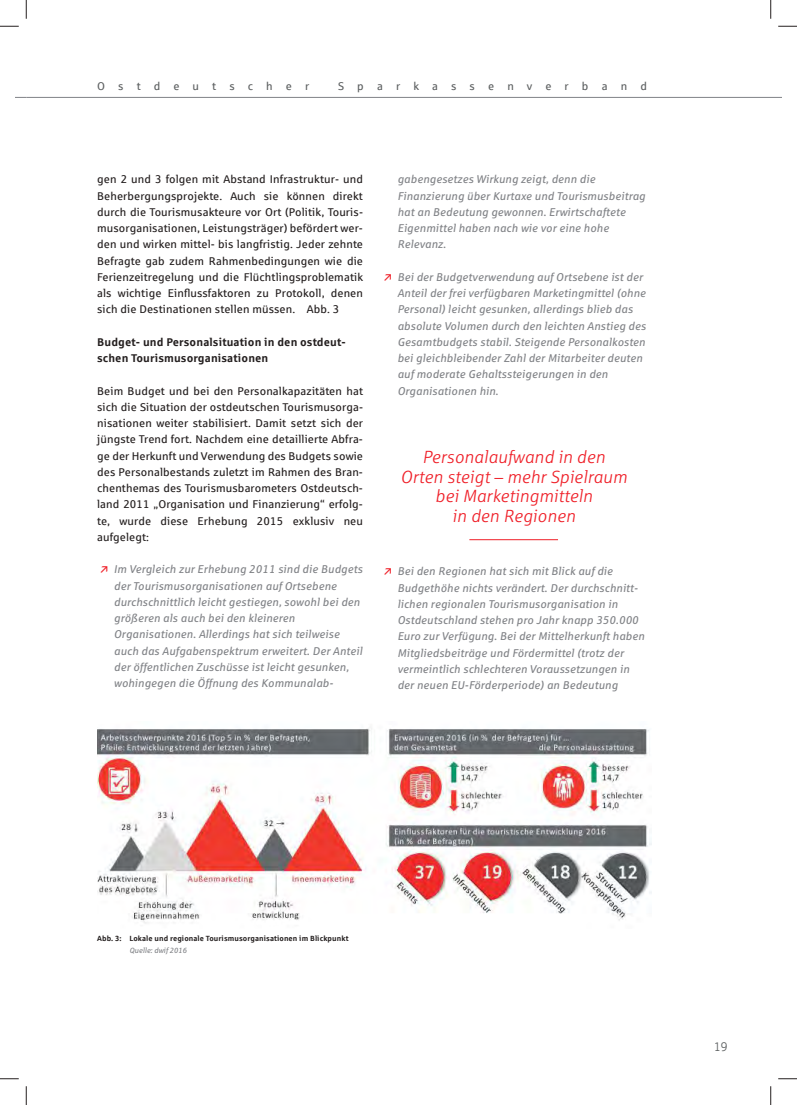
<style>
.page{position:relative;width:797px;height:1105px;background:#fff}
.page>*{position:absolute;margin:0;border:0;box-sizing:border-box;transform-origin:0 0}
.t1{font:italic 17.5px/19.5px "Sparkasse Lt";letter-spacing:.01em;color:#ef1e27;text-align:center}
.t2{font:12.5px "Sparkasse Lt";color:#5d6061}
.t3{font:italic 11.25px/16.2px "Sparkasse Rg";letter-spacing:.01em;color:#818387}
.t4{font:11.25px/16.2px "Sparkasse Rg";letter-spacing:.01em;color:#241f1f;text-align:justify}
.t5{font:700 11.25px/16.2px "Sparkasse Rg";letter-spacing:.01em;color:#241f1f}
.t6{font:11.25px "Sparkasse Rg";letter-spacing:1.165em;color:#5d6061}
.t7{font:700 7.5px "Sparkasse Rg";letter-spacing:.01em;color:#241f1f}
.t8{font:italic 7.5px "Sparkasse Rg";color:#818387}
</style>
<div class="page">
<hr style="left:26px;top:97px;width:755px;height:1px;background:#818387">
<img style="left:97px;top:728px;width:554px;height:196px">
<hr style="left:469px;top:539px;width:89px;height:1px;background:#ef1e27">
<svg style="left:0;top:25px;width:19px;height:2px"></svg>
<svg style="left:778px;top:25px;width:19px;height:2px"></svg>
<svg style="left:0;top:1078px;width:19px;height:1px"></svg>
<svg style="left:778px;top:1078px;width:19px;height:1px"></svg>
<svg style="left:25px;top:0;width:2px;height:19px"></svg>
<svg style="left:25px;top:1086px;width:2px;height:19px"></svg>
<svg style="left:770px;top:0;width:1px;height:19px"></svg>
<svg style="left:770px;top:1086px;width:1px;height:19px"></svg>
<p class="t6" style="left:97px;top:79px;width:214px">Ostdeutscher</p>
<p class="t6" style="left:338px;top:79px;width:310px">Sparkassenverband</p>
<p class="t4" style="left:97px;top:171px;width:267px">gen 2 und 3 folgen mit Abstand Infrastruktur- und Beherbergungsprojekte. Auch sie können direkt durch die Tourismusakteure vor Ort (Politik, Touris&shy;musorganisationen, Leistungsträger) befördert wer&shy;den und wirken mittel- bis langfristig. Jeder zehnte Befragte gab zudem Rahmenbedingungen wie die Ferienzeitregelung und die Flüchtlingsproblematik als wichtige Einflussfaktoren zu Protokoll, denen sich die Destinationen stellen müssen. Abb. 3</p>
<p class="t5" style="left:97px;top:333px;width:250px">Budget- und Personalsituation in den ostdeut&shy;schen Tourismusorganisationen</p>
<p class="t4" style="left:97px;top:382px;width:267px">Beim Budget und bei den Personalkapazitäten hat sich die Situation der ostdeutschen Tourismusorga&shy;nisationen weiter stabilisiert. Damit setzt sich der jüngste Trend fort. Nachdem eine detaillierte Abfra&shy;ge der Herkunft und Verwendung des Budgets sowie des Personalbestands zuletzt im Rahmen des Bran&shy;chenthemas des Tourismusbarometers Ostdeutsch&shy;land 2011 „Organisation und Finanzierung“ erfolg&shy;te, wurde diese Erhebung 2015 exklusiv neu aufgelegt:</p>
<p class="t3" style="left:114px;top:561px;width:250px">Im Vergleich zur Erhebung 2011 sind die Budgets der Tourismusorganisationen auf Ortsebene durchschnittlich leicht gestiegen, sowohl bei den größeren als auch bei den kleineren Organisationen. Allerdings hat sich teilweise auch das Aufgabenspektrum erweitert. Der Anteil der öffentlichen Zuschüsse ist leicht gesunken, wohingegen die Öffnung des Kommunalab-</p>
<p class="t3" style="left:397px;top:171px;width:249px">gabengesetzes Wirkung zeigt, denn die Finanzierung über Kurtaxe und Tourismusbeitrag hat an Bedeutung gewonnen. Erwirtschaftete Eigenmittel haben nach wie vor eine hohe Relevanz.</p>
<p class="t3" style="left:397px;top:269px;width:250px">Bei der Budgetverwendung auf Ortsebene ist der Anteil der frei verfügbaren Marketingmittel (ohne Personal) leicht gesunken, allerdings blieb das absolute Volumen durch den leichten Anstieg des Gesamtbudgets stabil. Steigende Personalkosten bei gleichbleibender Zahl der Mitarbeiter deuten auf moderate Gehaltssteigerungen in den Organisationen hin.</p>
<h1 class="t1" style="left:400px;top:447px;width:228px">Personalaufwand in den<br>Orten steigt – mehr Spielraum bei Marketingmitteln<br>in den Regionen</h1>
<p class="t3" style="left:397px;top:563px;width:248px">Bei den Regionen hat sich mit Blick auf die Budgethöhe nichts verändert. Der durchschnitt&shy;lichen regionalen Tourismusorganisation in Ostdeutschland stehen pro Jahr knapp 350.000<br>Euro zur Verfügung. Bei der Mittelherkunft haben Mitgliedsbeiträge und Fördermittel (trotz der vermeintlich schlechteren Voraussetzungen in der neuen EU-Förderperiode) an Bedeutung</p>
<p class="t7" style="left:97px;top:934px;width:253px">Abb. 3: Lokale und regionale Tourismusorganisationen im Blickpunkt</p>
<p class="t8" style="left:129px;top:945px;width:59px">Quelle: dwif 2016</p>
<p class="t2" style="left:714px;top:1039px;width:15px">19</p>
</div>
